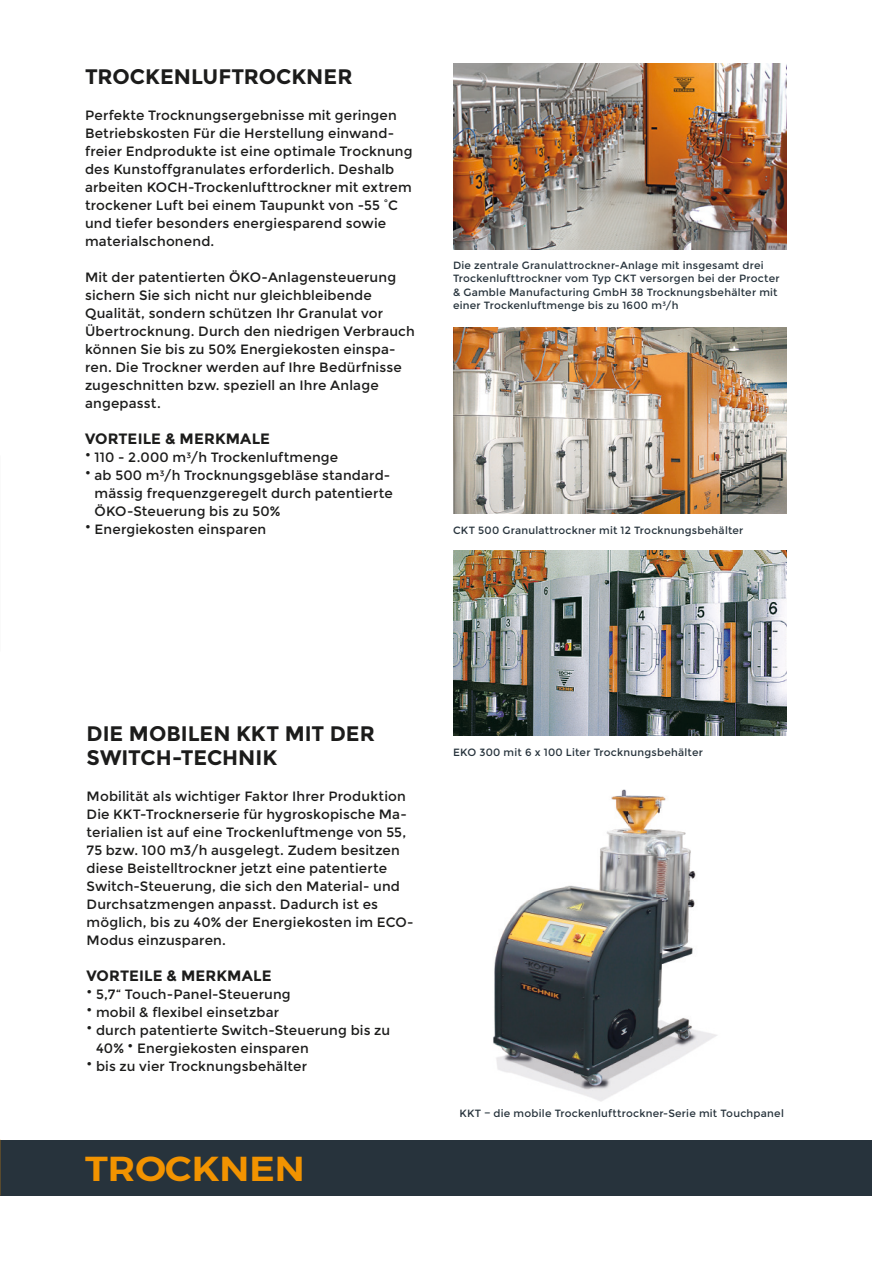
<style>
.page{position:relative;width:872px;height:1263px;background:#fff}
.page>*{position:absolute;margin:0;border:0;box-sizing:border-box;transform-origin:0 0}
.t1{font:600 34.5px "Montserrat";color:#f29300;scale:1.1 1}
.t2{font:700 21px/24px "Montserrat";color:#1c1c1b}
.t3{font:700 15px "Montserrat";letter-spacing:.005em;color:#1c1c1b}
.t4{font:13.5px/18px "Montserrat";letter-spacing:.01em;color:#1c1c1b}
.t5{font:10.5px/13.5px "Montserrat";letter-spacing:.02em;color:#27333c}
</style>
<div class="page">
<div style="left:0;top:1140px;width:872px;height:55px;background:#27333c"></div>
<img style="left:493px;top:789px;width:224px;height:313px">
<img style="left:453px;top:64px;width:334px;height:185px">
<img style="left:453px;top:328px;width:334px;height:185px">
<img style="left:453px;top:551px;width:334px;height:185px">
<h2 class="t2" style="left:85px;top:65px;width:269px">TROCKENLUFTROCKNER</h2>
<p class="t4" style="left:85px;top:107px;width:329px">Perfekte Trocknungsergebnisse mit geringen Betriebskosten Für die Herstellung einwand&shy;freier Endprodukte ist eine optimale Trocknung des Kunstoffgranulates erforderlich. Deshalb arbeiten KOCH-Trockenlufttrockner mit extrem trockener Luft bei einem Taupunkt von -55 ˚C und tiefer besonders energiesparend sowie materialschonend.</p>
<p class="t4" style="left:85px;top:268px;width:331px">Mit der patentierten ÖKO-Anlagensteuerung sichern Sie sich nicht nur gleichbleibende Qualität, sondern schützen Ihr Granulat vor Übertrocknung. Durch den niedrigen Verbrauch können Sie bis zu 50% Energiekosten einspa&shy;ren. Die Trockner werden auf Ihre Bedürfnisse zugeschnitten bzw. speziell an Ihre Anlage angepasst.</p>
<p class="t3" style="left:85px;top:430px;width:186px">VORTEILE &amp; MERKMALE</p>
<p class="t4" style="left:85px;top:449px;width:255px">• 110 - 2.000 m³/h Trockenluftmenge</p>
<p class="t4" style="left:95px;top:466px;width:300px;text-indent:-9px">• ab 500 m³/h Trocknungsgebläse standard&shy;mässig frequenzgeregelt durch patentierte<br>ÖKO-Steuerung bis zu 50%</p>
<p class="t4" style="left:85px;top:520px;width:183px">• Energiekosten einsparen</p>
<p class="t5" style="left:453px;top:258px;width:328px">Die zentrale Granulattrockner-Anlage mit insgesamt drei Trockenlufttrockner vom Typ CKT versorgen bei der Procter &amp; Gamble Manufacturing GmbH 38 Trocknungsbehälter mit einer Trockenluftmenge bis zu 1600 m³/h</p>
<p class="t5" style="left:453px;top:523px;width:292px">CKT 500 Granulattrockner mit 12 Trocknungsbehälter</p>
<h2 class="t2" style="left:87px;top:722px;width:290px">DIE MOBILEN KKT MIT DER<br>SWITCH-TECHNIK</h2>
<p class="t4" style="left:87px;top:787px;width:329px">Mobilität als wichtiger Faktor Ihrer Produktion Die KKT-Trocknerserie für hygroskopische Ma&shy;terialien ist auf eine Trockenluftmenge von 55, 75 bzw. 100 m3/h ausgelegt. Zudem besitzen diese Beistelltrockner jetzt eine patentierte Switch-Steuerung, die sich den Material- und Durchsatzmengen anpasst. Dadurch ist es möglich, bis zu 40% der Energiekosten im ECO-Modus einzusparen.</p>
<p class="t3" style="left:87px;top:967px;width:186px">VORTEILE &amp; MERKMALE</p>
<p class="t4" style="left:87px;top:985px;width:206px">• 5,7“ Touch-Panel-Steuerung</p>
<p class="t4" style="left:87px;top:1003px;width:194px">• mobil &amp; flexibel einsetzbar</p>
<p class="t4" style="left:96px;top:1021px;width:296px;text-indent:-9px">• durch patentierte Switch-Steuerung bis zu<br>40% • Energiekosten einsparen</p>
<p class="t4" style="left:87px;top:1057px;width:222px">• bis zu vier Trocknungsbehälter</p>
<h1 class="t1" style="left:85px;top:1141px;width:201px">TROCKNEN</h1>
<p class="t5" style="left:453px;top:746px;width:251px">EKO 300 mit 6 x 100 Liter Trocknungsbehälter</p>
<p class="t5" style="left:459px;top:1106px;width:326px">KKT − die mobile Trockenlufttrockner-Serie mit Touchpanel</p>
</div>
